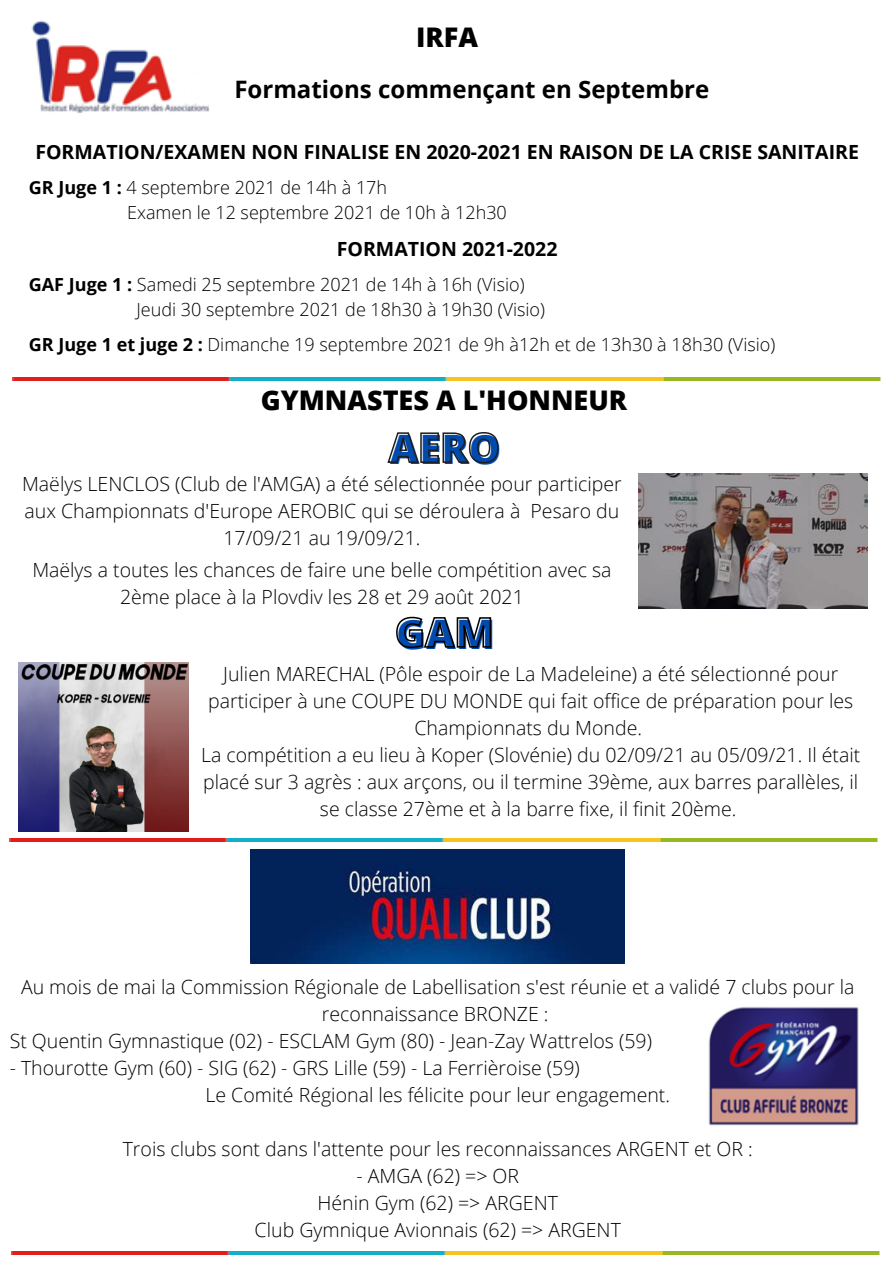
<style>
.page{position:relative;width:894px;height:1264px;background:#fff}
.page>*{position:absolute;margin:0;border:0;box-sizing:border-box;transform-origin:0 0}
.t1{font:800 40.5px "Open Sans";color:#004aad}
.t2{font:800 27px "Open Sans";color:#000}
.t3{font:700 24px "Open Sans";color:#000}
.t4{font:300 19.5px/26.8px "Open Sans";color:#000;text-align:center}
.t5{font:700 19.5px "Open Sans";color:#000}
.t6{font:300 18px "Open Sans";color:#000}
.s1{font-weight:700}
</style>
<div class="page">
<img style="left:18px;top:663px;width:170px;height:168px">
<img style="left:638px;top:473px;width:228px;height:135px">
<img style="left:13px;top:377px;width:868px;height:3px">
<img style="left:31px;top:20px;width:178px;height:93px">
<img style="left:10px;top:838px;width:868px;height:3px">
<img style="left:250px;top:849px;width:374px;height:114px">
<img style="left:708px;top:1007px;width:151px;height:119px">
<img style="left:11px;top:1251px;width:868px;height:3px">
<svg style="left:387px;top:432px;width:112px;height:32px"></svg>
<svg style="left:396px;top:616px;width:96px;height:33px"></svg>
<p class="t2" style="left:416px;top:18px;width:63px">IRFA</p>
<p class="t3" style="left:234px;top:72px;width:476px">Formations commençant en Septembre</p>
<p class="t5" style="left:35px;top:138px;width:824px">FORMATION/EXAMEN NON FINALISE EN 2020-2021 EN RAISON DE LA CRISE SANITAIRE</p>
<p class="t6" style="left:29px;top:175px;width:360px"><span class="s1">GR Juge 1 :</span> 4 septembre 2021 de 14h à 17h</p>
<p class="t6" style="left:127px;top:200px;width:381px">Examen le 12 septembre 2021 de 10h à 12h30</p>
<p class="t5" style="left:337px;top:235px;width:222px">FORMATION 2021-2022</p>
<p class="t6" style="left:29px;top:272px;width:497px"><span class="s1">GAF Juge 1 :</span> Samedi 25 septembre 2021 de 14h à 16h (Visio)</p>
<p class="t6" style="left:136px;top:297px;width:410px">Jeudi 30 septembre 2021 de 18h30 à 19h30 (Visio)</p>
<p class="t6" style="left:29px;top:332px;width:747px"><span class="s1">GR Juge 1 et juge 2 :</span> Dimanche 19 septembre 2021 de 9h à12h et de 13h30 à 18h30 (Visio)</p>
<p class="t2" style="left:261px;top:381px;width:368px">GYMNASTES A L'HONNEUR</p>
<p class="t1" style="left:390px;top:420px;width:113px">AERO</p>
<p class="t4" style="left:22px;top:469px;width:601px;line-height:27.3px">Maëlys LENCLOS (Club de l'AMGA) a été sélectionnée pour participer aux Championnats d'Europe AEROBIC qui se déroulera à Pesaro du<br>17/09/21 au 19/09/21.</p>
<p class="t4" style="left:32px;top:555px;width:580px;line-height:27.3px">Maëlys a toutes les chances de faire une belle compétition avec sa<br>2ème place à la Plovdiv les 28 et 29 août 2021</p>
<p class="t1" style="left:396px;top:605px;width:100px">GAM</p>
<p class="t4" style="left:208px;top:660px;width:646px">Julien MARECHAL (Pôle espoir de La Madeleine) a été sélectionné pour participer à une COUPE DU MONDE qui fait office de préparation pour les<br>Championnats du Monde.</p>
<p class="t4" style="left:201px;top:741px;width:660px">La compétition a eu lieu à Koper (Slovénie) du 02/09/21 au 05/09/21. Il était placé sur 3 agrès : aux arçons, ou il termine 39ème, aux barres parallèles, il se classe 27ème et à la barre fixe, il finit 20ème.</p>
<p class="t4" style="left:21px;top:972px;width:834px">Au mois de mai la Commission Régionale de Labellisation s'est réunie et a validé 7 clubs pour la reconnaissance BRONZE :</p>
<p class="t4" style="left:10px;top:1026px;width:643px">St Quentin Gymnastique (02) - ESCLAM Gym (80) - Jean-Zay Wattrelos (59)</p>
<p class="t4" style="left:10px;top:1053px;width:571px">- Thourotte Gym (60) - SIG (62) - GRS Lille (59) - La Ferrièroise (59)</p>
<p class="t4" style="left:205px;top:1080px;width:466px">Le Comité Régional les félicite pour leur engagement.</p>
<p class="t4" style="left:123px;top:1134px;width:631px">Trois clubs sont dans l'attente pour les reconnaissances ARGENT et OR :</p>
<p class="t4" style="left:356px;top:1161px;width:164px">- AMGA (62) =&gt; OR</p>
<p class="t4" style="left:317px;top:1188px;width:242px">Hénin Gym (62) =&gt; ARGENT</p>
<p class="t4" style="left:254px;top:1215px;width:367px">Club Gymnique Avionnais (62) =&gt; ARGENT</p>
</div>
